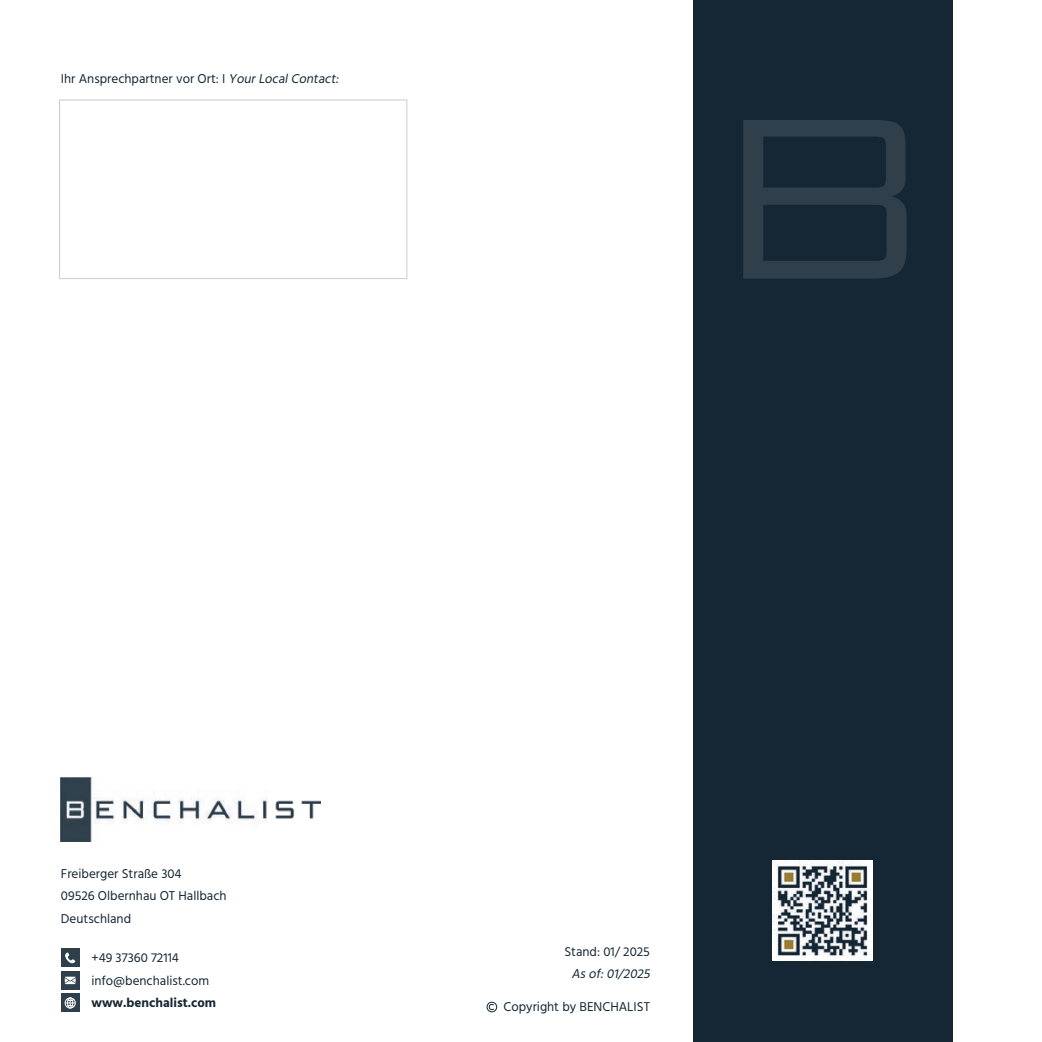
<style>
.page{position:relative;width:1042px;height:1042px;background:#fff}
.page>*{position:absolute;margin:0;border:0;box-sizing:border-box;transform-origin:0 0}
.t1{font:227.5px "Bunken Tech Sans Std Wide";color:#2f3f4b}
.t2{font:13.12px/22.4px "Hind";color:#152734}
.t3{font:700 13.12px "Hind";color:#152734}
.t4{font:italic 13.12px "Hind";color:#152734}
.s1{font-style:italic}
</style>
<div class="page">
<div style="left:693px;top:0;width:259px;height:1042px;background:#152734"></div>
<div style="left:487px;top:1002px;width:10px;height:10px;border:1px solid #0f2534;border-radius:50%"></div>
<svg style="left:488px;top:1003px;width:7px;height:7px"></svg>
<img style="left:773px;top:860px;width:100px;height:100px">
<div style="left:61px;top:948px;width:18px;height:19px;background:#2f3f4b"></div>
<svg style="left:65px;top:952px;width:11px;height:11px"></svg>
<div style="left:61px;top:971px;width:18px;height:18px;background:#2f3f4b"></div>
<svg style="left:65px;top:976px;width:11px;height:8px"></svg>
<div style="left:61px;top:993px;width:18px;height:19px;background:#2f3f4b"></div>
<div style="left:65px;top:997px;width:11px;height:11px;border:1px solid #fff;border-radius:50%"></div>
<svg style="left:65px;top:997px;width:10px;height:11px"></svg>
<img style="left:61px;top:778px;width:260px;height:63px">
<div style="left:59px;top:99px;width:348px;height:180px;border:1px solid #cecdc8"></div>
<p class="t2" style="left:61px;top:68px;width:282px">Ihr Ansprechpartner vor Ort: I <span class="s1">YourLocalContact:</span></p>
<h1 class="t1" style="left:720px;top:59px;width:209px">B</h1>
<p class="t2" style="left:61px;top:863px;width:167px">Freiberger Straße 304<br>09526 Olbernhau OT Hallbach<br>Deutschland</p>
<p class="t2" style="left:91px;top:947px;width:119px">+49 37360 72114 info@benchalist.com</p>
<p class="t3" style="left:91px;top:995px;width:126px">www.benchalist.com</p>
<p class="t2" style="left:564px;top:941px;width:87px">Stand: 01/ 2025</p>
<p class="t4" style="left:571px;top:965px;width:83px">Asof:01/2025</p>
<p class="t2" style="left:503px;top:996px;width:148px">Copyright by BENCHALIST</p>
</div>
